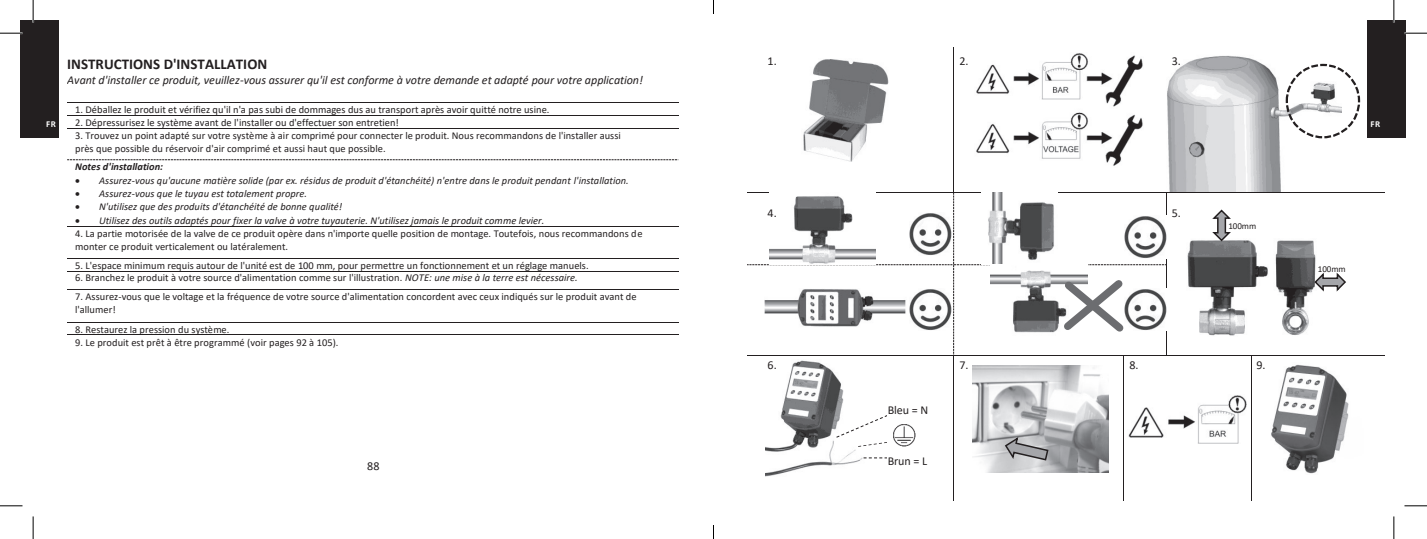
<style>
.page{position:relative;width:1427px;height:539px;background:#fff}
.page>*{position:absolute;margin:0;border:0;box-sizing:border-box;transform-origin:0 0}
.t1{font:700 15px "Calibri";color:#231f20}
.t2{font:italic 12px "Calibri";letter-spacing:-.005em;color:#231f20}
.t3{font:12px "Calibri";letter-spacing:-.005em;color:#231f20}
.t4{font:10.5px/12.9px "Calibri";letter-spacing:.005em;color:#231f20}
.t5{font:italic 10.5px "Calibri";color:#231f20}
.t6{font:italic 700 10.5px "Calibri";color:#231f20}
.t7{font:9px "Calibri";letter-spacing:-.005em;color:#231f20}
.t8{font:700 9px "Calibri";color:#fff}
.s1{font-style:italic}
</style>
<div class="page">
<hr style="left:67px;top:102px;width:611px;height:1px;background:#231f20">
<hr style="left:67px;top:115px;width:611px;height:1px;background:#231f20">
<hr style="left:67px;top:128px;width:611px;height:1px;background:#231f20">
<svg style="left:67px;top:159px;width:611px;height:1px"></svg>
<hr style="left:67px;top:226px;width:611px;height:1px;background:#231f20">
<hr style="left:67px;top:258px;width:611px;height:1px;background:#231f20">
<hr style="left:67px;top:270px;width:611px;height:1px;background:#231f20">
<hr style="left:67px;top:289px;width:611px;height:1px;background:#231f20">
<hr style="left:67px;top:321px;width:611px;height:1px;background:#231f20">
<hr style="left:67px;top:334px;width:611px;height:1px;background:#231f20">
<hr style="left:953px;top:47px;width:1px;height:145px;background:#231f20">
<hr style="left:1166px;top:47px;width:1px;height:145px;background:#231f20">
<hr style="left:1167px;top:192px;width:217px;height:1px;background:#231f20">
<img style="left:972px;top:365px;width:136px;height:107px">
<hr style="left:1167px;top:355px;width:84px;height:1px;background:#231f20">
<hr style="left:1252px;top:355px;width:132px;height:1px;background:#231f20">
<hr style="left:953px;top:355px;width:1px;height:144px;background:#231f20">
<hr style="left:1123px;top:355px;width:1px;height:144px;background:#231f20">
<hr style="left:1251px;top:355px;width:1px;height:144px;background:#231f20">
<img style="left:803px;top:59px;width:86px;height:102px">
<img style="left:976px;top:53px;width:167px;height:113px">
<img style="left:1167px;top:55px;width:174px;height:137px">
<img style="left:1187px;top:240px;width:129px;height:96px">
<img style="left:765px;top:360px;width:101px;height:117px">
<img style="left:1128px;top:395px;width:118px;height:48px">
<img style="left:1271px;top:364px;width:78px;height:110px">
<svg style="left:1004px;top:435px;width:45px;height:26px"></svg>
<svg style="left:1210px;top:209px;width:23px;height:33px"></svg>
<svg style="left:1313px;top:270px;width:33px;height:23px"></svg>
<div style="left:1286px;top:64px;width:74px;height:74px;border:2px dashed #231f20;border-radius:50%"></div>
<svg style="left:863px;top:457px;width:24px;height:1px"></svg>
<svg style="left:836px;top:408px;width:51px;height:38px"></svg>
<img style="left:893px;top:424px;width:23px;height:23px">
<svg style="left:747px;top:192px;width:420px;height:164px"></svg>
<div style="left:1368px;top:20px;width:38px;height:117px;background:#231f20"></div>
<div style="left:20px;top:20px;width:39px;height:117px;background:#231f20"></div>
<hr style="left:0;top:32px;width:22px;height:2px;background:#fff">
<hr style="left:1404px;top:32px;width:23px;height:2px;background:#fff">
<hr style="left:32px;top:0;width:2px;height:22px;background:#fff">
<hr style="left:1393px;top:0;width:2px;height:22px;background:#fff">
<svg style="left:0;top:33px;width:22px;height:1px"></svg>
<svg style="left:1404px;top:33px;width:23px;height:1px"></svg>
<svg style="left:0;top:505px;width:22px;height:1px"></svg>
<svg style="left:1404px;top:505px;width:23px;height:1px"></svg>
<svg style="left:33px;top:0;width:1px;height:22px"></svg>
<svg style="left:33px;top:516px;width:1px;height:22px"></svg>
<svg style="left:1394px;top:0;width:1px;height:22px"></svg>
<svg style="left:1394px;top:516px;width:1px;height:22px"></svg>
<svg style="left:713px;top:0;width:1px;height:14px"></svg>
<svg style="left:713px;top:525px;width:1px;height:13px"></svg>
<p class="t3" style="left:768px;top:53px;width:11px">1.</p>
<p class="t3" style="left:959px;top:53px;width:11px">2.</p>
<p class="t3" style="left:1172px;top:53px;width:11px">3.</p>
<h1 class="t1" style="left:67px;top:53px;width:202px">INSTRUCTIONS D'INSTALLATION</h1>
<p class="t2" style="left:67px;top:72px;width:577px">Avant d'installer ce produit, veuillez-vous assurer qu'il est conforme à votre demande et adapté pour votre application!</p>
<p class="t4" style="left:75px;top:103px;width:476px">1. Déballez le produit et vérifiez qu'il n'a pas subi de dommages dus au transport après avoir quitté notre usine.</p>
<p class="t4" style="left:75px;top:116px;width:325px">2. Dépressurisez le système avant de l'installer ou d'effectuer son entretien!</p>
<p class="t4" style="left:75px;top:128px;width:547px">3. Trouvez un point adapté sur votre système à air comprimé pour connecter le produit. Nous recommandons de l'installer aussi près que possible du réservoir d'air comprimé et aussi haut que possible.</p>
<p class="t6" style="left:75px;top:159px;width:89px">Notes d'installation:</p>
<p class="t5" style="left:75px;top:173px;width:555px">• Assurez-vous qu'aucune matière solide (par ex. résidus de produit d'étanchéité) n'entre dans le produit pendant l'installation.</p>
<p class="t5" style="left:75px;top:186px;width:233px">• Assurez-vous que le tuyau est totalement propre.</p>
<p class="t5" style="left:75px;top:199px;width:269px">• N'utilisez que des produits d'étanchéité de bonne qualité!</p>
<p class="t5" style="left:75px;top:213px;width:471px">• Utilisez des outils adaptés pour fixer la valve à votre tuyauterie. N'utilisez jamais le produit comme levier.</p>
<p class="t4" style="left:75px;top:226px;width:569px">4. La partie motorisée de la valve de ce produit opère dans n'importe quelle position de montage. Toutefois, nous recommandons de monter ce produit verticalement ou latéralement.</p>
<p class="t4" style="left:75px;top:258px;width:515px">5. L'espace minimum requis autour de l'unité est de 100 mm, pour permettre un fonctionnement et un réglage manuels.</p>
<p class="t4" style="left:75px;top:271px;width:504px">6. Branchez le produit à votre source d'alimentation comme sur l'illustration. <span class="s1">NOTE: une mise à la terre est nécessaire.</span></p>
<p class="t4" style="left:75px;top:289px;width:563px">7. Assurez-vous que le voltage et la fréquence de votre source d'alimentation concordent avec ceux indiqués sur le produit avant de l'allumer!</p>
<p class="t4" style="left:75px;top:322px;width:156px">8. Restaurez la pression du système.</p>
<p class="t4" style="left:75px;top:335px;width:265px">9. Le produit est prêt à être programmé (voir pages 92 à 105).</p>
<p class="t8" style="left:46px;top:117px;width:11px">FR</p>
<p class="t8" style="left:1371px;top:117px;width:11px">FR</p>
<p class="t3" style="left:768px;top:205px;width:11px">4.</p>
<p class="t3" style="left:1172px;top:205px;width:11px">5.</p>
<p class="t7" style="left:1228px;top:219px;width:29px">100mm</p>
<p class="t7" style="left:1318px;top:262px;width:29px">100mm</p>
<p class="t3" style="left:768px;top:356px;width:11px">6.</p>
<p class="t3" style="left:959px;top:356px;width:11px">7.</p>
<p class="t3" style="left:1129px;top:356px;width:11px">8.</p>
<p class="t3" style="left:1256px;top:356px;width:11px">9.</p>
<p class="t3" style="left:367px;top:457px;width:14px">88</p>
<p class="t3" style="left:888px;top:401px;width:42px">Bleu = N</p>
<p class="t3" style="left:888px;top:452px;width:41px">Brun = L</p>
</div>
